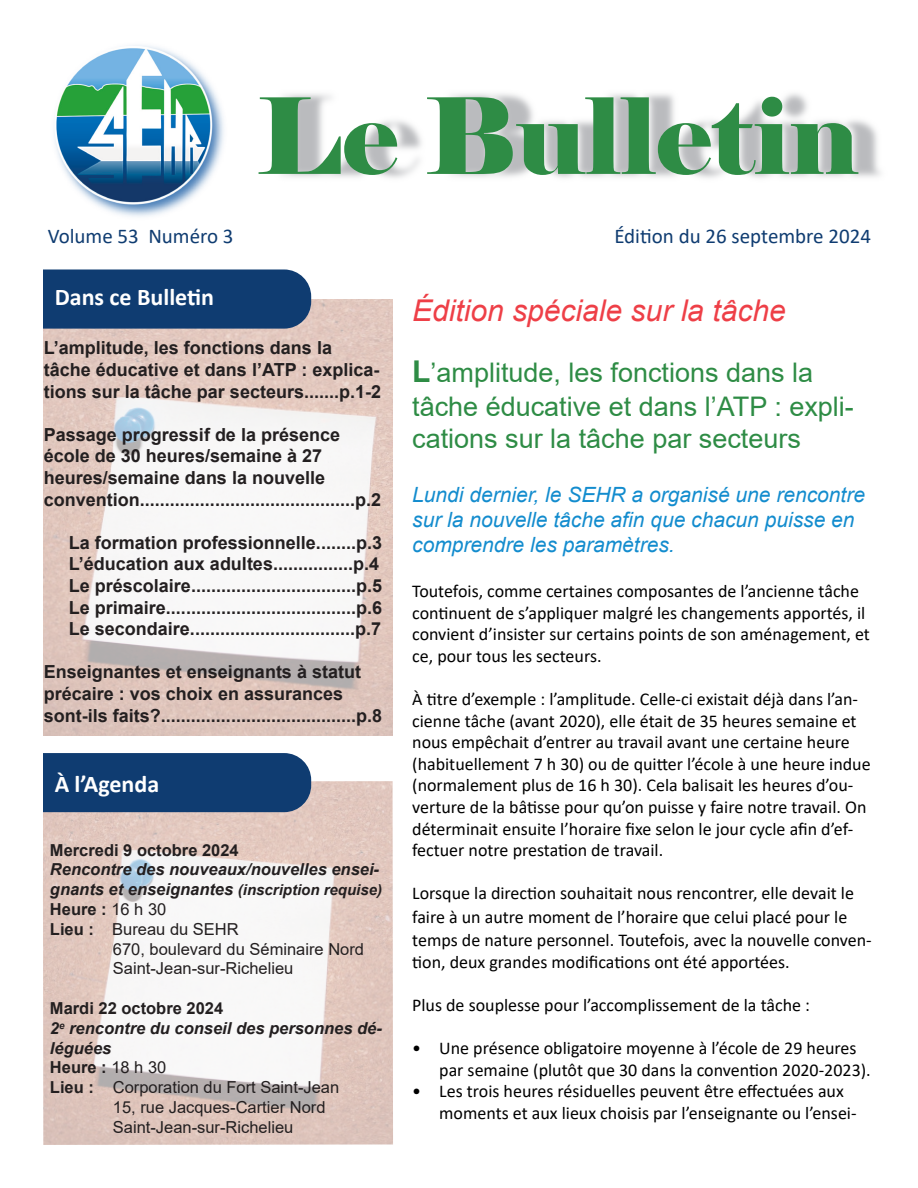
<style>
.page{position:relative;width:918px;height:1188px;background:#fff}
.page>*{position:absolute;margin:0;border:0;box-sizing:border-box;transform-origin:0 0}
.t1{font:105px "Elephant";color:#2e8c45}
.t2{font:italic 30px "Arial";color:#ee3f47}
.t3{font:27px/33.2px "Arial";color:#2e8c45}
.t4{font:24px "Calibri Bold 2";color:#fff}
.t5{font:italic 21px/25.2px "Arial";color:#138cce}
.t6{font:21px "Calibri 2";color:#0f3c71}
.t7{font:18px/21.6px "Calibri 2";color:#000}
.t8{font:18px/21.6px "Arial Bold MT2";color:#231f20}
.t9{font:16.5px "Arial";color:#231f20}
.t10{font:italic 700 16.5px/19.8px "Arial";color:#231f20}
.t11{font:16.5px "Arial Bold MT2";color:#231f20}
.s1{font-family:"Calibri"}
.s2{font-family:"Calibri";font-weight:700}
.s3{font-size:15px}
.s4{font-family:"Arial"}
.s5{font-family:"Arial Bold MT2"}
.s6{font-family:"Arial Bold MT2";font-size:30px}
.s7{font-family:"Calibri 3"}
</style>
<div class="page">
<img style="left:43px;top:299px;width:349px;height:436px">
<img style="left:43px;top:781px;width:350px;height:364px">
<img style="left:281px;top:93px;width:600px;height:85px">
<img style="left:97px;top:93px;width:127px;height:124px">
<img style="left:54px;top:45px;width:161px;height:160px">
<div style="left:2px;top:269px;width:309px;height:60px;background:#0f3c71;border-radius:27px"></div>
<div style="left:2px;top:753px;width:309px;height:59px;background:#0f3c71;border-radius:27px"></div>
<div style="left:2px;top:262px;width:41px;height:620px;background:#fff"></div>
<p class="t1" style="left:257px;top:73px;width:603px">Le Bulletin</p>
<p class="t6" style="left:48px;top:227px;width:187px">Volume 53 Numéro 3</p>
<p class="t6" style="left:614px;top:227px;width:258px">Édi<span class="s1">ti</span>on du 26 septembre 2024</p>
<p class="t4" style="left:55px;top:287px;width:161px">Dans ce Bulle<span class="s2">ti</span>n</p>
<p class="t8" style="left:44px;top:337px;width:339px">L’amplitude, les fonctions dans la tâche éducative et dans l’ATP : explica&shy;tions sur la tâche par secteurs.......p.1-2</p>
<p class="t8" style="left:44px;top:424px;width:339px">Passage progressif de la présence école de 30 heures/semaine à 27 heures/semaine dans la nouvelle convention...........................................p.2</p>
<p class="t8" style="left:69px;top:532px;width:315px">La formation professionnelle........p.3</p>
<p class="t8" style="left:69px;top:553px;width:312px">L’éducation aux adultes................p.4</p>
<p class="t8" style="left:69px;top:575px;width:315px">Le préscolaire.................................p.5</p>
<p class="t8" style="left:69px;top:596px;width:315px">Le primaire......................................p.6</p>
<p class="t8" style="left:69px;top:618px;width:314px">Le secondaire.................................p.7</p>
<p class="t8" style="left:44px;top:661px;width:340px">Enseignantes et enseignants à statut précaire : vos choix en assurances sont-ils faits?.......................................p.8</p>
<p class="t4" style="left:55px;top:774px;width:106px">À l’Agenda</p>
<p class="t11" style="left:50px;top:841px;width:190px">Mercredi 9 octobre 2024</p>
<p class="t10" style="left:50px;top:860px;width:334px">Rencontre des nouveaux/nouvelles ensei&shy;gnants et enseignantes <span class="s3">(inscription requise)</span></p>
<p class="t11" style="left:50px;top:900px;width:118px">Heure : <span class="s4">16 h 30</span></p>
<p class="t9" style="left:50px;top:920px;width:190px"><span class="s5">Lieu :</span> Bureau du SEHR</p>
<p class="t9" style="left:113px;top:940px;width:253px">670, boulevard du Séminaire Nord</p>
<p class="t9" style="left:113px;top:960px;width:182px">Saint-Jean-sur-Richelieu</p>
<p class="t11" style="left:50px;top:999px;width:175px">Mardi 22 octobre 2024</p>
<p class="t10" style="left:50px;top:1018px;width:334px">2<sup>e</sup> rencontre du conseil des personnes dé&shy;léguées</p>
<p class="t11" style="left:50px;top:1059px;width:118px">Heure : <span class="s4">18 h 30</span></p>
<p class="t9" style="left:50px;top:1078px;width:291px"><span class="s5">Lieu :</span> Corporation du Fort Saint-Jean</p>
<p class="t9" style="left:113px;top:1098px;width:214px">15, rue Jacques-Cartier Nord</p>
<p class="t9" style="left:113px;top:1118px;width:182px">Saint-Jean-sur-Richelieu</p>
<p class="t2" style="left:412px;top:294px;width:375px">Édition spéciale sur la tâche</p>
<p class="t3" style="left:412px;top:356px;width:443px"><span class="s6">L</span>’amplitude, les fonctions dans la tâche éducative et dans l’ATP : expli&shy;cations sur la tâche par secteurs</p>
<p class="t5" style="left:412px;top:482px;width:454px">Lundi dernier, le SEHR a organisé une rencontre sur la nouvelle tâche afin que chacun puisse en comprendre les paramètres.</p>
<p class="t7" style="left:412px;top:582px;width:448px">Toutefois, comme certaines composantes de l’ancienne tâche</p>
<p class="t7" style="left:412px;top:603px;width:455px">con<span class="s1">ti</span>nuent de s’appliquer malgré les changements apportés, il</p>
<p class="t7" style="left:412px;top:625px;width:459px">convient d’insister sur certains points de son aménagement, et ce, pour tous les secteurs.</p>
<p class="t7" style="left:412px;top:690px;width:460px">À <span class="s1">ti</span>tre d’exemple : l’amplitude. Celle<span class="s1">-</span>ci existait déjà dans l’an&shy;cienne tâche (avant 2020), elle était de 35 heures semaine et nous empêchait d’entrer au travail avant une certaine heure (habituellement 7 h 30) ou de qui<span class="s1">tt</span>er l’école à une heure indue (normalement plus de 16 h 30). Cela balisait les heures d’ou&shy;verture de la bâ<span class="s1">ti</span>sse pour qu’on puisse y faire notre travail. On déterminait ensuite l’horaire <span class="s7">fi</span>xe selon le jour cycle a<span class="s7">fi</span>n d’ef&shy;fectuer notre presta<span class="s1">ti</span>on de travail.</p>
<p class="t7" style="left:412px;top:884px;width:443px">Lorsque la direc<span class="s1">ti</span>on souhaitait nous rencontrer, elle devait le</p>
<p class="t7" style="left:412px;top:907px;width:437px">faire à un autre moment de l’horaire que celui placé pour le</p>
<p class="t7" style="left:412px;top:931px;width:461px">temps de nature personnel. Toutefois, avec la nouvelle conven&shy;<span class="s1">ti</span>on, deux grandes modi<span class="s7">fi</span>ca<span class="s1">ti</span>ons ont été apportées.</p>
<p class="t7" style="left:412px;top:996px;width:399px">Plus de souplesse pour l’accomplissement de la tâche :</p>
<p class="t7" style="left:439px;top:1039px;width:433px;text-indent:-27px">• Une présence obligatoire moyenne à l’école de 29 heures par semaine (plutôt que 30 dans la conven<span class="s1">ti</span>on 2020<span class="s1">-</span>2023).</p>
<p class="t7" style="left:439px;top:1082px;width:419px;text-indent:-27px">• Les trois heures résiduelles peuvent être e<span class="s1">ff</span>ectuées aux moments et aux lieux choisis par l’enseignante ou l’ensei<span class="s1">-</span></p>
</div>
